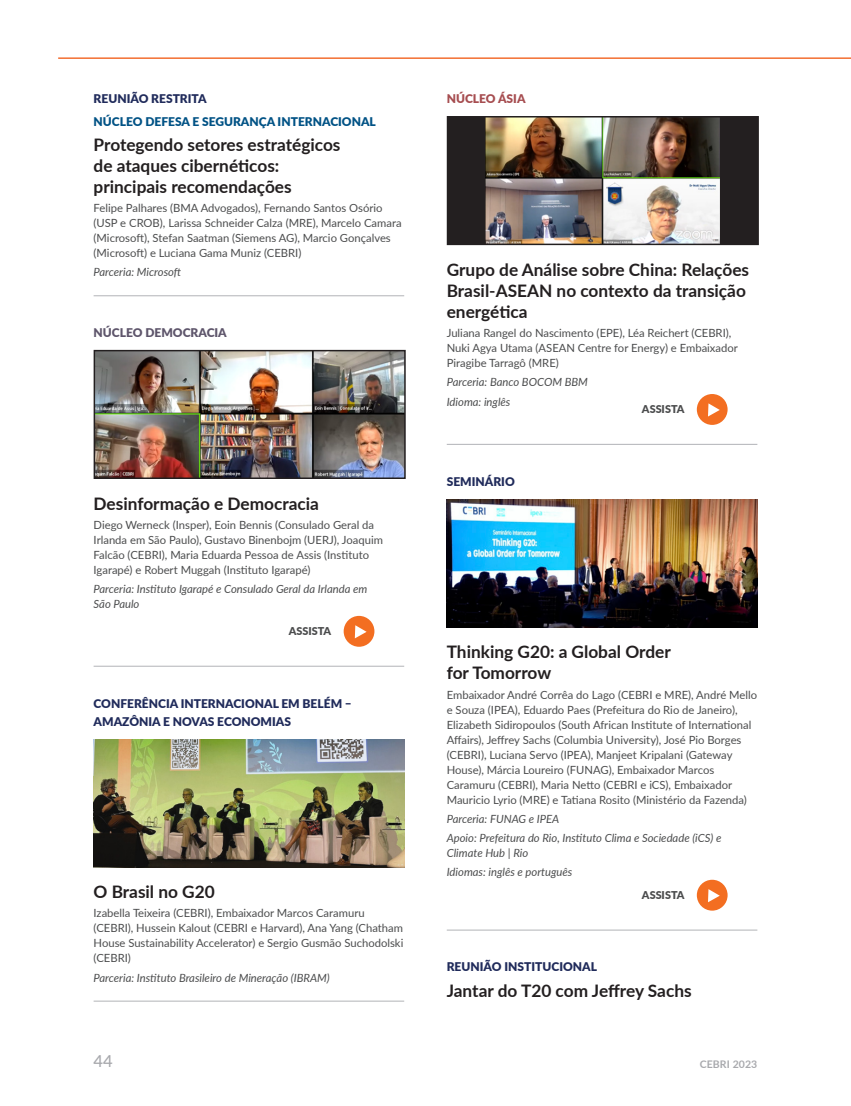
<style>
.page{position:relative;width:851px;height:1106px;background:#fff}
.page>*{position:absolute;margin:0;border:0;box-sizing:border-box;transform-origin:0 0}
.Eventos_-_Título{font:700 17.25px/21px "Lato";color:#231f20}
.Eventos_-_seção{font:700 17.25px/21px "Lato";color:#231f20}
.t1{font:500 16.5px "Lato";color:#a8a9ad}
.Eventos_-_seção-2{font:900 12px/18px "Lato";color:#202b5b}
.Eventos_-_seção-3{font:900 12px "Lato";color:#005285}
.Eventos_-_seção-4{font:900 12px "Lato";color:#5e556b}
.Eventos_-_seção-5{font:900 12px "Lato";color:#a64d50}
.Eventos_-_Participan{font:11.25px/15px "Lato";color:#4b4c4d}
.Eventos_-_Infos{font:italic 11.25px/15px "Lato";color:#4b4c4d}
.t2{font:900 10.8px "Lato";color:#4b4c4d}
.t3{font:700 10.5px "Lato";letter-spacing:.01em;color:#a8a9ad}
</style>
<div class="page">
<hr style="left:94px;top:295px;width:310px;height:1px;background:#b2b3b7">
<hr style="left:94px;top:666px;width:310px;height:1px;background:#b2b3b7">
<hr style="left:94px;top:1000px;width:310px;height:1px;background:#b2b3b7">
<img style="left:97px;top:353px;width:305px;height:123px">
<div style="left:94px;top:350px;width:311px;height:129px;border:2px solid #231f20"></div>
<div style="left:343px;top:616px;width:31px;height:30px;background:#f36e21;border-radius:50%"></div>
<svg style="left:355px;top:625px;width:11px;height:13px"></svg>
<img style="left:94px;top:740px;width:310px;height:127px">
<hr style="left:58px;top:57px;width:792px;height:2px;background:#f36e31">
<hr style="left:446px;top:444px;width:311px;height:1px;background:#b2b3b7">
<hr style="left:446px;top:929px;width:311px;height:1px;background:#b2b3b7">
<div style="left:447px;top:117px;width:311px;height:127px;background:#231f20"></div>
<img style="left:485px;top:119px;width:234px;height:123px">
<div style="left:446px;top:116px;width:312px;height:129px;border:2px solid #231f20"></div>
<div style="left:696px;top:394px;width:31px;height:31px;background:#f36e21;border-radius:50%"></div>
<svg style="left:708px;top:403px;width:11px;height:13px"></svg>
<img style="left:446px;top:500px;width:311px;height:127px">
<div style="left:696px;top:879px;width:31px;height:31px;background:#f36e21;border-radius:50%"></div>
<svg style="left:708px;top:889px;width:11px;height:13px"></svg>
<p class="Eventos_-_seção-2" style="left:94px;top:89px;width:114px">REUNIÃO RESTRITA</p>
<p class="Eventos_-_seção-3" style="left:94px;top:112px;width:284px">NÚCLEO DEFESA E SEGURANÇA INTERNACIONAL</p>
<p class="Eventos_-_Título" style="left:94px;top:133px;width:248px">Protegendo setores estratégicos de ataques cibernéticos: principais recomendações</p>
<p class="Eventos_-_Participan" style="left:94px;top:200px;width:309px">Felipe Palhares (BMA Advogados), Fernando Santos Osório (USP e CROB), Larissa Schneider Calza (MRE), Marcelo Camara (Microsoft), Stefan Saatman (Siemens AG), Marcio Gonçalves (Microsoft) e Luciana Gama Muniz (CEBRI)</p>
<p class="Eventos_-_Infos" style="left:94px;top:264px;width:89px">Parceria: Microsoft</p>
<p class="Eventos_-_seção-4" style="left:94px;top:324px;width:135px">NÚCLEO DEMOCRACIA</p>
<p class="Eventos_-_Título" style="left:94px;top:492px;width:227px">Desinformação e Democracia</p>
<p class="Eventos_-_Participan" style="left:94px;top:517px;width:291px">Diego Werneck (Insper), Eoin Bennis (Consulado Geral da Irlanda em São Paulo), Gustavo Binenbojm (UERJ), Joaquim Falcão (CEBRI), Maria Eduarda Pessoa de Assis (Instituto Igarapé) e Robert Muggah (Instituto Igarapé)</p>
<p class="Eventos_-_Infos" style="left:94px;top:581px;width:275px">Parceria: Instituto Igarapé e Consulado Geral da Irlanda em<br>São Paulo</p>
<p class="t2" style="left:289px;top:623px;width:44px">ASSISTA</p>
<p class="Eventos_-_seção-2" style="left:94px;top:693px;width:260px">CONFERÊNCIA INTERNACIONAL EM BELÉM –<br>AMAZÔNIA E NOVAS ECONOMIAS</p>
<p class="Eventos_-_Título" style="left:94px;top:880px;width:123px">O Brasil no G20</p>
<p class="Eventos_-_Participan" style="left:94px;top:905px;width:311px">Izabella Teixeira (CEBRI), Embaixador Marcos Caramuru (CEBRI), Hussein Kalout (CEBRI e Harvard), Ana Yang (Chatham House Sustainability Accelerator) e Sergio Gusmão Suchodolski (CEBRI)</p>
<p class="Eventos_-_Infos" style="left:94px;top:969px;width:238px">Parceria: Instituto Brasileiro de Mineração (IBRAM)</p>
<p class="Eventos_-_seção-5" style="left:446px;top:90px;width:80px">NÚCLEO ÁSIA</p>
<p class="Eventos_-_Título" style="left:446px;top:258px;width:304px">Grupo de Análise sobre China: Relações<br>Brasil-ASEAN no contexto da transição energética</p>
<p class="Eventos_-_Participan" style="left:446px;top:325px;width:292px">Juliana Rangel do Nascimento (EPE), Léa Reichert (CEBRI),<br>Nuki Agya Utama (ASEAN Centre for Energy) e Embaixador<br>Piragibe Tarragô (MRE)</p>
<p class="Eventos_-_Infos" style="left:446px;top:374px;width:143px">Parceria: Banco BOCOM BBM</p>
<p class="Eventos_-_Infos" style="left:446px;top:393px;width:65px">Idioma: inglês</p>
<p class="t2" style="left:642px;top:401px;width:44px">ASSISTA</p>
<p class="Eventos_-_seção-2" style="left:446px;top:472px;width:70px">SEMINÁRIO</p>
<p class="Eventos_-_seção" style="left:446px;top:640px;width:225px">Thinking G20: a Global Order for Tomorrow</p>
<p class="Eventos_-_Participan" style="left:446px;top:686px;width:312px">Embaixador André Corrêa do Lago (CEBRI e MRE), André Mello e Souza (IPEA), Eduardo Paes (Prefeitura do Rio de Janeiro), Elizabeth Sidiropoulos (South African Institute of International Affairs), Jeffrey Sachs (Columbia University), José Pio Borges (CEBRI), Luciana Servo (IPEA), Manjeet Kripalani (Gateway House), Márcia Loureiro (FUNAG), Embaixador Marcos Caramuru (CEBRI), Maria Netto (CEBRI e iCS), Embaixador Mauricio Lyrio (MRE) e Tatiana Rosito (Ministério da Fazenda)</p>
<p class="Eventos_-_Infos" style="left:446px;top:810px;width:114px">Parceria: FUNAG e IPEA</p>
<p class="Eventos_-_Infos" style="left:446px;top:830px;width:276px">Apoio: Prefeitura do Rio, Instituto Clima e Sociedade (iCS) e<br>Climate Hub | Rio</p>
<p class="Eventos_-_Infos" style="left:446px;top:864px;width:127px">Idiomas: inglês e português</p>
<p class="t2" style="left:642px;top:887px;width:44px">ASSISTA</p>
<p class="Eventos_-_seção-2" style="left:446px;top:957px;width:152px">REUNIÃO INSTITUCIONAL</p>
<p class="Eventos_-_Título" style="left:446px;top:979px;width:246px">Jantar do T20 com Jeffrey Sachs</p>
<h2 class="t1" style="left:94px;top:1049px;width:21px">44</h2>
<p class="t3" style="left:699px;top:1056px;width:59px">CEBRI 2023</p>
</div>
